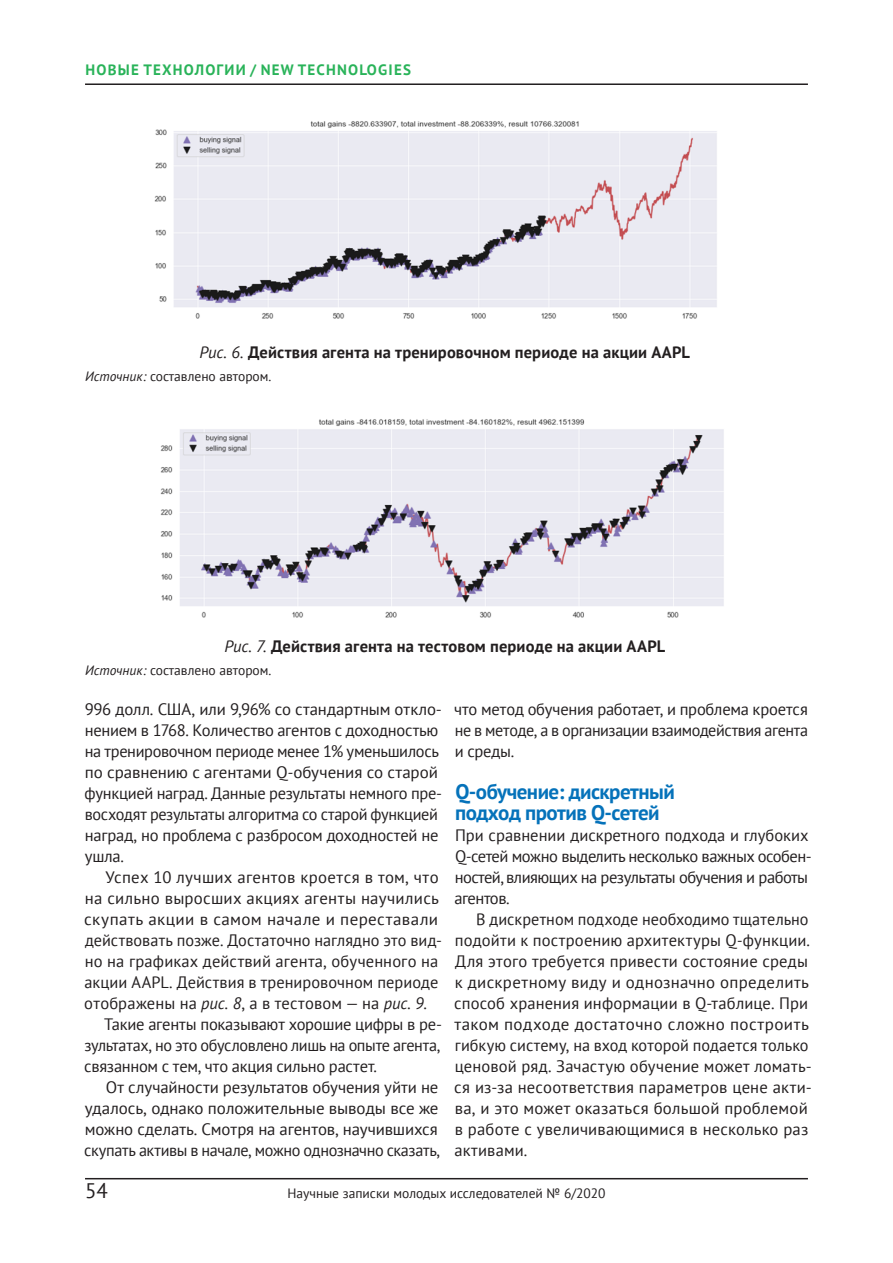
<style>
.page{position:relative;width:893px;height:1263px;background:#fff}
.page>*{position:absolute;margin:0;border:0;box-sizing:border-box;transform-origin:0 0}
.t1{font:700 21px/21px "PT Sans";letter-spacing:-.025em;color:#0572ba}
.t2{font:21px "PT Sans";color:#231f20}
.t3{font:16.5px/21px "PT Sans";color:#231f20}
.t4{font:16.5px/21px "PT Sans";letter-spacing:-.03em;color:#231f20}
.t5{font:700 16.5px "PT Sans";letter-spacing:.015em;color:#231f20}
.t6{font:16.5px "PT Sans";letter-spacing:-.025em;color:#231f20}
.t7{font:16.5px "PT Sans";letter-spacing:.02em;color:#231f20}
.t8{font:700 15px "PT Sans";letter-spacing:.08em;color:#29b359}
.t9{font:13.5px "PT Sans";color:#231f20}
.s1{font-weight:400;font-style:italic}
.s2{font-style:italic}
</style>
<div class="page">
<hr style="left:85px;top:1178px;width:723px;height:1px;background:#231f20">
<hr style="left:85px;top:83px;width:723px;height:2px;background:#231f20">
<img style="left:154px;top:121px;width:563px;height:198px">
<img style="left:160px;top:419px;width:564px;height:199px">
<p class="t8" style="left:86px;top:60px;width:79px">НОВЫЕ ТЕХНОЛО</p>
<p class="t8" style="left:217px;top:60px;width:196px">ГИИ / NEW TECHNOLOGIES</p>
<p class="t5" style="left:200px;top:342px;width:492px"><span class="s1">Рис. 6.</span> Действия агента на тренировочном периоде на акции AAPL</p>
<p class="t9" style="left:85px;top:368px;width:188px"><span class="s2">Источник:</span> составлено автором.</p>
<p class="t5" style="left:224px;top:636px;width:442px"><span class="s1">Рис. 7.</span> Действия агента на тестовом периоде на акции AAPL</p>
<p class="t9" style="left:85px;top:662px;width:188px"><span class="s2">Источник:</span> составлено автором.</p>
<p class="t3" style="left:85px;top:699px;width:359px">996 долл. США, или 9,96% со стандартным откло&shy;нением в 1768. Количество агентов с доходностью на тренировочном периоде менее 1% уменьшилось по сравнению с агентами Q<span class="s2">-</span>обучения со старой функцией наград. Данные результаты немного пре&shy;восходят результаты алгоритма со старой функцией наград, но проблема с разбросом доходностей не ушла.</p>
<p class="t7" style="left:105px;top:867px;width:335px">Успех 10 лучших агентов кроется в том, что</p>
<p class="t3" style="left:85px;top:888px;width:356px">на сильно выросших акциях агенты научились</p>
<p class="t7" style="left:84px;top:909px;width:355px">скупать акции в самом начале и переставали</p>
<p class="t3" style="left:85px;top:930px;width:358px">действовать позже. Достаточно наглядно это вид-</p>
<p class="t3" style="left:85px;top:951px;width:355px">но на графиках действий агента, обученного на</p>
<p class="t3" style="left:84px;top:972px;width:355px">акции AAPL. Действия в тренировочном периоде</p>
<p class="t3" style="left:84px;top:993px;width:344px">отображены на <span class="s2">рис. 8</span>, а в тестовом — на <span class="s2">рис. 9</span>.</p>
<p class="t3" style="left:104px;top:1014px;width:339px">Такие агенты показывают хорошие цифры в ре-</p>
<p class="t6" style="left:85px;top:1035px;width:357px">зультатах, но это обусловлено лишь на опыте агента,</p>
<p class="t3" style="left:84px;top:1056px;width:294px">связанном с тем, что акция сильно растет.</p>
<p class="t3" style="left:106px;top:1077px;width:334px">От случайности результатов обучения уйти не</p>
<p class="t3" style="left:85px;top:1098px;width:355px">удалось, однако положительные выводы все же</p>
<p class="t3" style="left:85px;top:1119px;width:354px">можно сделать. Смотря на агентов, научившихся</p>
<p class="t6" style="left:84px;top:1140px;width:357px">скупать активы в начале, можно однозначно сказать,</p>
<p class="t3" style="left:454px;top:699px;width:356px;text-align:justify">что метод обучения работает, и проблема кроется не в методе, а в организации взаимодействия агента и среды.</p>
<p class="t1" style="left:455px;top:781px;width:221px">Q-обучение: дискретный подход против Q-сетей</p>
<p class="t4" style="left:454px;top:825px;width:359px">При сравнении дискретного подхода и глубоких Q<span class="s2">-</span>сетей можно выделить несколько важных особен&shy;ностей, влияющих на результаты обучения и работы агентов.</p>
<p class="t3" style="left:454px;top:909px;width:359px;text-indent:22px">В дискретном подходе необходимо тщательно подойти к построению архитектуры Q<span class="s2">-</span>функции.<br>Для этого требуется привести состояние среды к дискретному виду и однозначно определить способ хранения информации в Q-таблице. При таком подходе достаточно сложно построить гибкую систему, на вход которой подается только ценовой ряд. Зачастую обучение может ломать&shy;ся из-за несоответствия параметров цене акти&shy;ва, и это может оказаться большой проблемой в работе с увеличивающимися в несколько раз активами.</p>
<p class="t2" style="left:85px;top:1177px;width:24px">54</p>
<p class="t9" style="left:287px;top:1185px;width:320px">Научные записки молодых исследователей № 6/2020</p>
</div>
